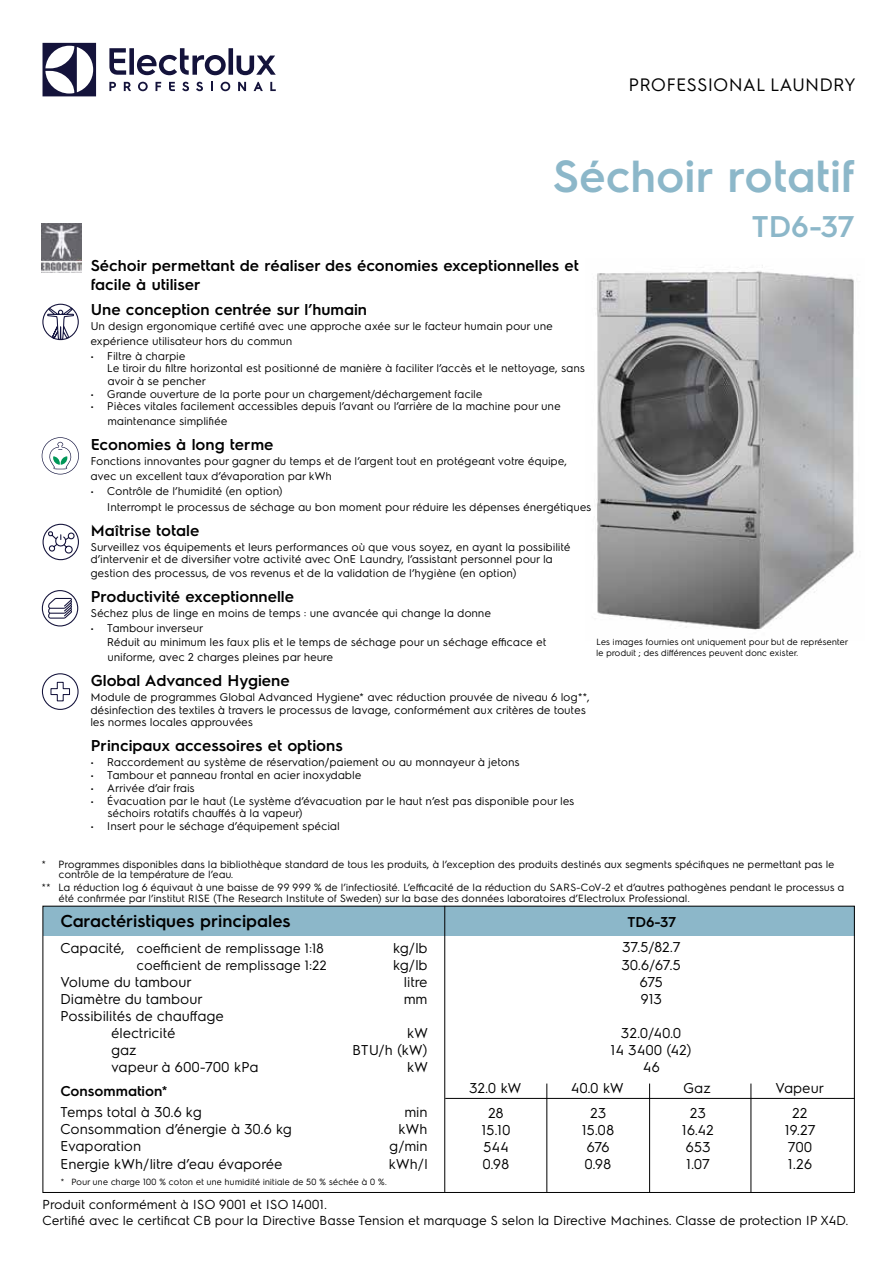
<style>
.page{position:relative;width:893px;height:1263px;background:#fff}
.page>*{position:absolute;margin:0;border:0;box-sizing:border-box;transform-origin:0 0}
.t1{font:600 45px "Electrolux Sans";color:#8cb7c9}
.t2{font:600 30px "Electrolux Sans";color:#8cb7c9}
.t3{font:18px "Electrolux Sans";color:#000}
.t4{font:600 17.25px "Electrolux Sans";color:#000}
.t5{font:600 15.75px/18.9px "Electrolux Sans";color:#000}
.t6{font:14.25px/17.1px "Electrolux Sans";color:#000;text-align:center}
.t7{font:14.25px/17.1px "Electrolux Sans";letter-spacing:-.025em;color:#000;text-align:center}
.t8{font:600 14.25px "Electrolux Sans";color:#000}
.t9{font:13.5px "Electrolux Sans";color:#000}
.t10{font:13.05px/15.6px "Electrolux Sans";color:#000}
.t11{font:11.25px/12.8px "Electrolux Sans";color:#000}
.t12{font:10.5px/10.5px "Electrolux Sans";color:#000}
.t13{font:9px/10.8px "Electrolux Sans";color:#000}
.s1{font-size:14.25px}
</style>
<div class="page">
<svg style="left:43px;top:43px;width:53px;height:53px"></svg>
<svg style="left:109px;top:48px;width:167px;height:27px"></svg>
<svg style="left:270px;top:82px;width:6px;height:9px"></svg>
<svg style="left:221px;top:82px;width:9px;height:9px"></svg>
<svg style="left:211px;top:82px;width:2px;height:9px"></svg>
<svg style="left:196px;top:82px;width:7px;height:9px"></svg>
<svg style="left:182px;top:82px;width:7px;height:9px"></svg>
<svg style="left:169px;top:82px;width:6px;height:9px"></svg>
<svg style="left:156px;top:82px;width:5px;height:9px"></svg>
<svg style="left:138px;top:82px;width:10px;height:9px"></svg>
<svg style="left:124px;top:82px;width:7px;height:9px"></svg>
<svg style="left:109px;top:82px;width:7px;height:9px"></svg>
<svg style="left:254px;top:82px;width:9px;height:9px"></svg>
<svg style="left:238px;top:82px;width:8px;height:9px"></svg>
<hr style="left:751px;top:1083px;width:1px;height:109px;background:#000">
<hr style="left:546px;top:1083px;width:1px;height:109px;background:#000">
<hr style="left:649px;top:1083px;width:1px;height:109px;background:#000">
<hr style="left:445px;top:1098px;width:410px;height:1px;background:#000">
<div style="left:43px;top:906px;width:811px;height:29px;background:#8cb7c9"></div>
<hr style="left:444px;top:906px;width:1px;height:286px;background:#000">
<img style="left:596px;top:265px;width:258px;height:365px">
<img style="left:42px;top:223px;width:39px;height:49px">
<svg style="left:47px;top:307px;width:28px;height:33px"></svg>
<div style="left:42px;top:304px;width:37px;height:36px;border:1px solid #14133b;border-radius:50%"></div>
<svg style="left:47px;top:531px;width:28px;height:23px"></svg>
<div style="left:43px;top:524px;width:36px;height:36px;border:1px solid #14133b;border-radius:50%"></div>
<svg style="left:42px;top:437px;width:37px;height:37px"></svg>
<div style="left:42px;top:590px;width:36px;height:36px;border:1px solid #14133b;border-radius:50%"></div>
<svg style="left:48px;top:598px;width:24px;height:21px"></svg>
<svg style="left:42px;top:673px;width:37px;height:37px"></svg>
<h3 class="t3" style="left:629px;top:72px;width:229px">PROFESSIONAL LAUNDRY</h3>
<h1 class="t1" style="left:553px;top:144px;width:304px">Séchoir rotatif</h1>
<h2 class="t2" style="left:752px;top:205px;width:104px">TD6-37</h2>
<h3 class="t5" style="left:91px;top:255px;width:490px">Séchoir permettant de réaliser des économies exceptionnelles et facile à utiliser</h3>
<h3 class="t5" style="left:91px;top:299px;width:278px">Une conception centrée sur l’humain</h3>
<p class="t11" style="left:91px;top:318px;width:464px;line-height:14.9px">Un design ergonomique certifié avec une approche axée sur le facteur humain pour une expérience utilisateur hors du commun</p>
<p class="t11" style="left:107px;top:348px;width:479px;text-indent:-17px">• Filtre à charpie<br>Le tiroir du filtre horizontal est positionné de manière à faciliter l’accès et le nettoyage, sans avoir à se pencher</p>
<p class="t11" style="left:91px;top:387px;width:393px">• Grande ouverture de la porte pour un chargement/déchargement facile</p>
<p class="t11" style="left:108px;top:398px;width:455px;line-height:15px;text-indent:-17px">• Pièces vitales facilement accessibles depuis l’avant ou l’arrière de la machine pour une maintenance simplifiée</p>
<h3 class="t5" style="left:91px;top:434px;width:184px">Economies à long terme</h3>
<p class="t11" style="left:91px;top:453px;width:478px;line-height:14.9px">Fonctions innovantes pour gagner du temps et de l’argent tout en protégeant votre équipe, avec un excellent taux d’évaporation par kWh</p>
<p class="t11" style="left:107px;top:483px;width:486px;line-height:15.6px;text-indent:-17px">• Contrôle de l’humidité (en option)<br>Interrompt le processus de séchage au bon moment pour réduire les dépenses énergétiques</p>
<h3 class="t5" style="left:91px;top:520px;width:110px">Maîtrise totale</h3>
<p class="t11" style="left:91px;top:539px;width:482px">Surveillez vos équipements et leurs performances où que vous soyez, en ayant la possibilité d’intervenir et de diversifier votre activité avec OnE Laundry, l’assistant personnel pour la gestion des processus, de vos revenus et de la validation de l’hygiène (en option)</p>
<h3 class="t5" style="left:91px;top:586px;width:205px">Productivité exceptionnelle</h3>
<p class="t11" style="left:91px;top:606px;width:402px">Séchez plus de linge en moins de temps : une avancée qui change la donne</p>
<p class="t11" style="left:107px;top:619px;width:441px;line-height:14.9px;text-indent:-17px">• Tambour inverseur<br>Réduit au minimum les faux plis et le temps de séchage pour un séchage efficace et uniforme, avec 2 charges pleines par heure</p>
<h3 class="t5" style="left:91px;top:670px;width:200px">Global Advanced Hygiene</h3>
<p class="t11" style="left:91px;top:690px;width:501px">Module de programmes Global Advanced Hygiene* avec réduction prouvée de niveau 6 log**, désinfection des textiles à travers le processus de lavage, conformément aux critères de toutes les normes locales approuvées</p>
<h3 class="t5" style="left:91px;top:735px;width:254px">Principaux accessoires et options</h3>
<p class="t11" style="left:91px;top:755px;width:431px">• Raccordement au système de réservation/paiement ou au monnayeur à jetons</p>
<p class="t11" style="left:91px;top:768px;width:272px">• Tambour et panneau frontal en acier inoxydable</p>
<p class="t11" style="left:91px;top:781px;width:106px">• Arrivée d’air frais</p>
<p class="t11" style="left:108px;top:793px;width:468px;text-indent:-17px">• Évacuation par le haut (Le système d’évacuation par le haut n’est pas disponible pour les séchoirs rotatifs chauffés à la vapeur)</p>
<p class="t11" style="left:91px;top:819px;width:251px">• Insert pour le séchage d’équipement spécial</p>
<p class="t12" style="left:59px;top:858px;width:777px;text-indent:-17px">* Programmes disponibles dans la bibliothèque standard de tous les produits, à l’exception des produits destinés aux segments spécifiques ne permettant pas le contrôle de la température de l’eau.</p>
<p class="t12" style="left:59px;top:881px;width:787px;text-indent:-17px">** La réduction log 6 équivaut à une baisse de 99 999 % de l’infectiosité. L’efficacité de la réduction du SARS-CoV-2 et d’autres pathogènes pendant le processus a été confirmée par l’institut RISE (The Research Institute of Sweden) sur la base des données laboratoires d’Electrolux Professional.</p>
<p class="t13" style="left:596px;top:636px;width:253px">Les images fournies ont uniquement pour but de représenter le produit ; des différences peuvent donc exister.</p>
<h3 class="t4" style="left:60px;top:909px;width:232px">Caractéristiques principales</h3>
<p class="t9" style="left:60px;top:938px;width:266px"><span class="s1">Capacité,</span> coefficient de remplissage 1:18</p>
<p class="t6" style="left:393px;top:938px;width:36px">kg/lb</p>
<p class="t9" style="left:137px;top:955px;width:192px">coefficient de remplissage 1:22</p>
<p class="t6" style="left:393px;top:955px;width:36px">kg/lb</p>
<p class="t6" style="left:60px;top:972px;width:133px">Volume du tambour</p>
<p class="t6" style="left:404px;top:972px;width:25px">litre</p>
<p class="t6" style="left:60px;top:989px;width:144px">Diamètre du tambour</p>
<p class="t6" style="left:404px;top:989px;width:25px">mm</p>
<p class="t6" style="left:60px;top:1006px;width:165px">Possibilités de chauffage électricité</p>
<p class="t6" style="left:408px;top:1024px;width:22px">kW</p>
<p class="t6" style="left:111px;top:1041px;width:27px">gaz</p>
<p class="t6" style="left:352px;top:1041px;width:77px">BTU/h (kW)</p>
<p class="t6" style="left:111px;top:1058px;width:149px">vapeur à 600-700 kPa</p>
<p class="t6" style="left:408px;top:1058px;width:22px">kW</p>
<p class="t8" style="left:60px;top:1081px;width:109px">Consommation*</p>
<p class="t6" style="left:60px;top:1103px;width:143px">Temps total à 30.6 kg</p>
<p class="t6" style="left:405px;top:1103px;width:25px">min</p>
<p class="t6" style="left:60px;top:1120px;width:233px">Consommation d’énergie à 30.6 kg</p>
<p class="t6" style="left:399px;top:1120px;width:30px">kWh</p>
<p class="t6" style="left:60px;top:1137px;width:83px">Evaporation</p>
<p class="t6" style="left:390px;top:1137px;width:40px">g/min</p>
<p class="t6" style="left:60px;top:1154px;width:224px">Energie kWh/litre d’eau évaporée</p>
<p class="t6" style="left:389px;top:1154px;width:40px">kWh/l</p>
<p class="t13" style="left:61px;top:1176px;width:328px">* Pour une charge 100 % coton et une humidité initiale de 50 % séchée à 0 %.</p>
<p class="t8" style="left:627px;top:912px;width:50px">TD6-37</p>
<p class="t7" style="left:622px;top:938px;width:61px">37.5/82.7<br>30.6/67.5<br>675<br>913</p>
<p class="t6" style="left:611px;top:1023px;width:82px">32.0/40.0<br>14 3400 (42)<br>46</p>
<p class="t6" style="left:469px;top:1079px;width:54px">32.0 kW</p>
<p class="t6" style="left:571px;top:1079px;width:55px">40.0 kW</p>
<p class="t6" style="left:683px;top:1079px;width:29px">Gaz</p>
<p class="t6" style="left:775px;top:1079px;width:50px">Vapeur</p>
<p class="t6" style="left:488px;top:1103px;width:17px">28</p>
<p class="t6" style="left:590px;top:1103px;width:18px">23</p>
<p class="t6" style="left:690px;top:1103px;width:18px">23</p>
<p class="t6" style="left:793px;top:1103px;width:17px">22</p>
<p class="t6" style="left:482px;top:1120px;width:31px">15.10</p>
<p class="t6" style="left:582px;top:1120px;width:34px">15.08</p>
<p class="t6" style="left:682px;top:1120px;width:33px">16.42</p>
<p class="t6" style="left:785px;top:1120px;width:33px">19.27</p>
<p class="t6" style="left:483px;top:1137px;width:27px">544</p>
<p class="t6" style="left:587px;top:1137px;width:25px">676</p>
<p class="t6" style="left:686px;top:1137px;width:27px">653</p>
<p class="t6" style="left:788px;top:1137px;width:26px">700</p>
<p class="t6" style="left:483px;top:1154px;width:29px">0.98</p>
<p class="t6" style="left:585px;top:1154px;width:29px">0.98</p>
<p class="t6" style="left:687px;top:1154px;width:26px">1.07</p>
<p class="t6" style="left:788px;top:1154px;width:26px">1.26</p>
<p class="t10" style="left:43px;top:1196px;width:808px">Produit conformément à ISO 9001 et ISO 14001.<br>Certifié avec le certificat CB pour la Directive Basse Tension et marquage S selon la Directive Machines. Classe de protection IP X4D.</p>
</div>
